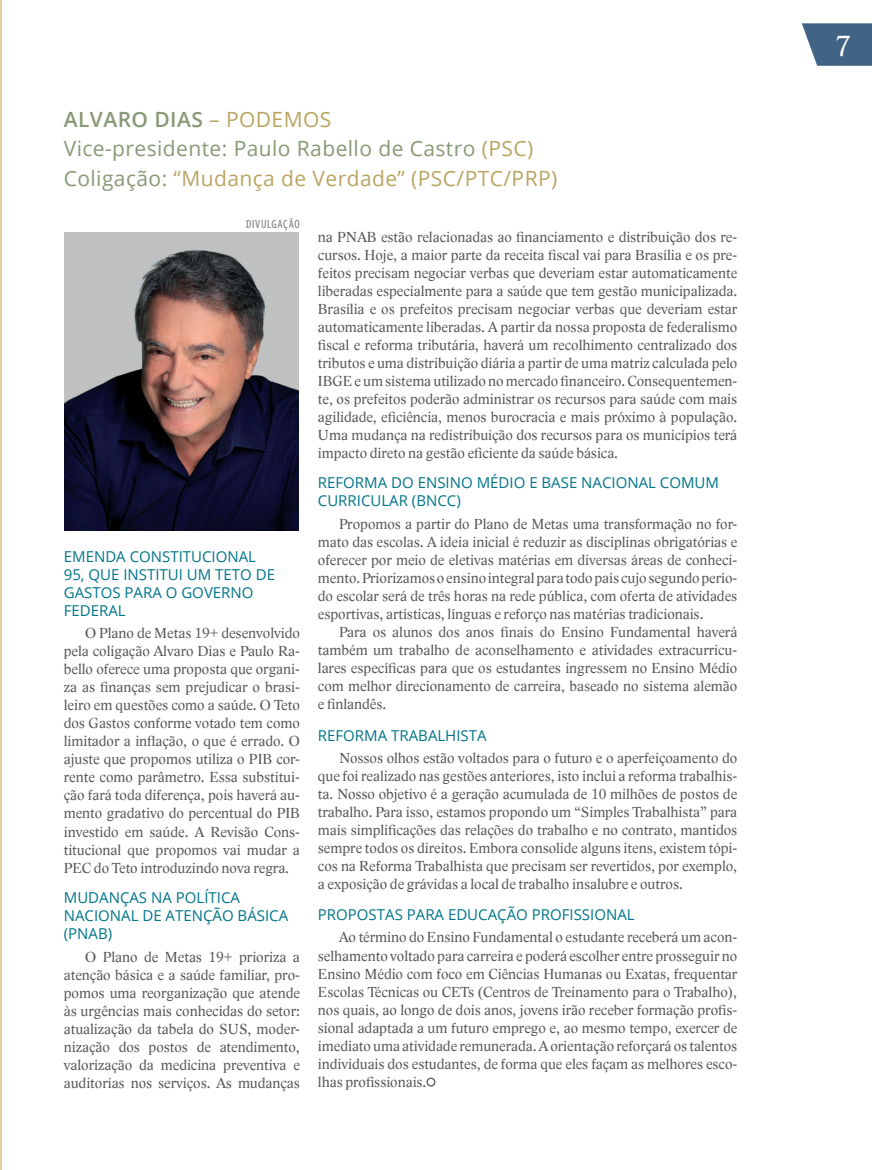
<style>
.page{position:relative;width:872px;height:1170px;background:#fff}
.page>*{position:absolute;margin:0;border:0;box-sizing:border-box;transform-origin:0 0}
.t1{font:30px "Lido STFCE";color:#fff}
.t2{font:21px/29.4px "Open Sans";letter-spacing:.02em;color:#889976}
.t3{font:15px/18px "Lido STFCE";color:#57585a;text-align:justify}
.t4{font:15px/18px "Open Sans";color:#007589}
.t5{font:condensed 12px "Myriad Pro";letter-spacing:.06em;color:#76787b}
.s1{font-weight:600}
.s2{color:#b9a562}
</style>
<div class="page">
<svg style="left:802px;top:23px;width:70px;height:43px;background:#577693"></svg>
<svg style="left:426px;top:1077px;width:9px;height:9px"></svg>
<img style="left:65px;top:233px;width:234px;height:297px">
<hr style="left:0;top:0;width:1px;height:1169px;background:#e7cf9a">
<h2 class="t2" style="left:64px;top:104px;width:495px"><span class="s1">ALVARO DIAS</span> <span class="s2">– Podemos<br></span>Vice-presidente: Paulo Rabello de Castro <span class="s2">(PSC)<br></span>Coligação: <span class="s2">“Mudança de Verdade” (PSC/PTC/PRP)</span></h2>
<p class="t5" style="left:246px;top:217px;width:55px">DIVULGAÇÃO</p>
<p class="t4" style="left:64px;top:547px;width:213px">EMENDA CONSTITUCIONAL<br>95, QUE INSTITUI UM TETO DE<br>GASTOS PARA O GOVERNO<br>FEDERAL</p>
<p class="t3" style="left:64px;top:624px;width:238px;text-indent:21px">O Plano de Metas 19+ desenvolvido pela coligação Alvaro Dias e Paulo Ra&shy;bello oferece uma proposta que organi&shy;za as finanças sem prejudicar o brasi&shy;leiro em questões como a saúde. O Teto dos Gastos conforme votado tem como limitador a inflação, o que é errado. O ajuste que propomos utiliza o PIB cor&shy;rente como parâmetro. Essa substitui&shy;ção fará toda diferença, pois haverá au&shy;mento gradativo do percentual do PIB investido em saúde. A Revisão Cons&shy;titucional que propomos vai mudar a PEC do Teto introduzindo nova regra.</p>
<p class="t4" style="left:64px;top:888px;width:226px">MUDANÇAS NA POLÍTICA<br>NACIONAL DE ATENÇÃO BÁSICA (PNAB)</p>
<p class="t3" style="left:64px;top:947px;width:238px;text-indent:21px">O Plano de Metas 19+ prioriza a atenção básica e a saúde familiar, pro&shy;pomos uma reorganização que atende às urgências mais conhecidas do setor: atualização da tabela do SUS, moder&shy;nização dos postos de atendimento, valorização da medicina preventiva e auditorias nos serviços. As mudanças</p>
<p class="t3" style="left:318px;top:228px;width:421px">na PNAB estão relacionadas ao financiamento e distribuição dos re&shy;cursos. Hoje, a maior parte da receita fiscal vai para Brasília e os pre&shy;feitos precisam negociar verbas que deveriam estar automaticamente liberadas especialmente para a saúde que tem gestão municipalizada.<br>Brasília e os prefeitos precisam negociar verbas que deveriam estar automaticamente liberadas. A partir da nossa proposta de federalismo fiscal e reforma tributária, haverá um recolhimento centralizado dos tributos e uma distribuição diária a partir de uma matriz calculada pelo IBGE e um sistema utilizado no mercado financeiro. Consequentemen&shy;te, os prefeitos poderão administrar os recursos para saúde com mais agilidade, eficiência, menos burocracia e mais próximo à população.<br>Uma mudança na redistribuição dos recursos para os municípios terá impacto direto na gestão eficiente da saúde básica.</p>
<p class="t4" style="left:318px;top:473px;width:403px">REFORMA DO ENSINO MÉDIO E BASE NACIONAL COMUM<br>CURRICULAR (BNCC)</p>
<p class="t3" style="left:318px;top:515px;width:421px;text-indent:21px">Propomos a partir do Plano de Metas uma transformação no for&shy;mato das escolas. A ideia inicial é reduzir as disciplinas obrigatórias e oferecer por meio de eletivas matérias em diversas áreas de conheci&shy;mento. Priorizamos o ensino integral para todo país cujo segundo perío&shy;do escolar será de três horas na rede pública, com oferta de atividades esportivas, artísticas, línguas e reforço nas matérias tradicionais.</p>
<p class="t3" style="left:318px;top:623px;width:421px;text-indent:21px">Para os alunos dos anos finais do Ensino Fundamental haverá também um trabalho de aconselhamento e atividades extracurricu&shy;lares específicas para que os estudantes ingressem no Ensino Médio com melhor direcionamento de carreira, baseado no sistema alemão e finlandês.</p>
<p class="t4" style="left:318px;top:726px;width:170px">REFORMA TRABALHISTA</p>
<p class="t3" style="left:318px;top:749px;width:421px;text-indent:21px">Nossos olhos estão voltados para o futuro e o aperfeiçoamento do que foi realizado nas gestões anteriores, isto inclui a reforma trabalhis&shy;ta. Nosso objetivo é a geração acumulada de 10 milhões de postos de trabalho. Para isso, estamos propondo um “Simples Trabalhista” para mais simplificações das relações do trabalho e no contrato, mantidos sempre todos os direitos. Embora consolide alguns itens, existem tópi&shy;cos na Reforma Trabalhista que precisam ser revertidos, por exemplo, a exposição de grávidas a local de trabalho insalubre e outros.</p>
<p class="t4" style="left:318px;top:905px;width:318px">PROPOSTAS PARA EDUCAÇÃO PROFISSIONAL</p>
<p class="t3" style="left:318px;top:928px;width:421px;text-indent:21px">Ao término do Ensino Fundamental o estudante receberá um acon&shy;selhamento voltado para carreira e poderá escolher entre prosseguir no Ensino Médio com foco em Ciências Humanas ou Exatas, frequentar Escolas Técnicas ou CETs (Centros de Treinamento para o Trabalho), nos quais, ao longo de dois anos, jovens irão receber formação profis&shy;sional adaptada a um futuro emprego e, ao mesmo tempo, exercer de imediato uma atividade remunerada. A orientação reforçará os talentos individuais dos estudantes, de forma que eles façam as melhores esco&shy;lhas profissionais.</p>
<h1 class="t1" style="left:835px;top:28px;width:17px">7</h1>
</div>
